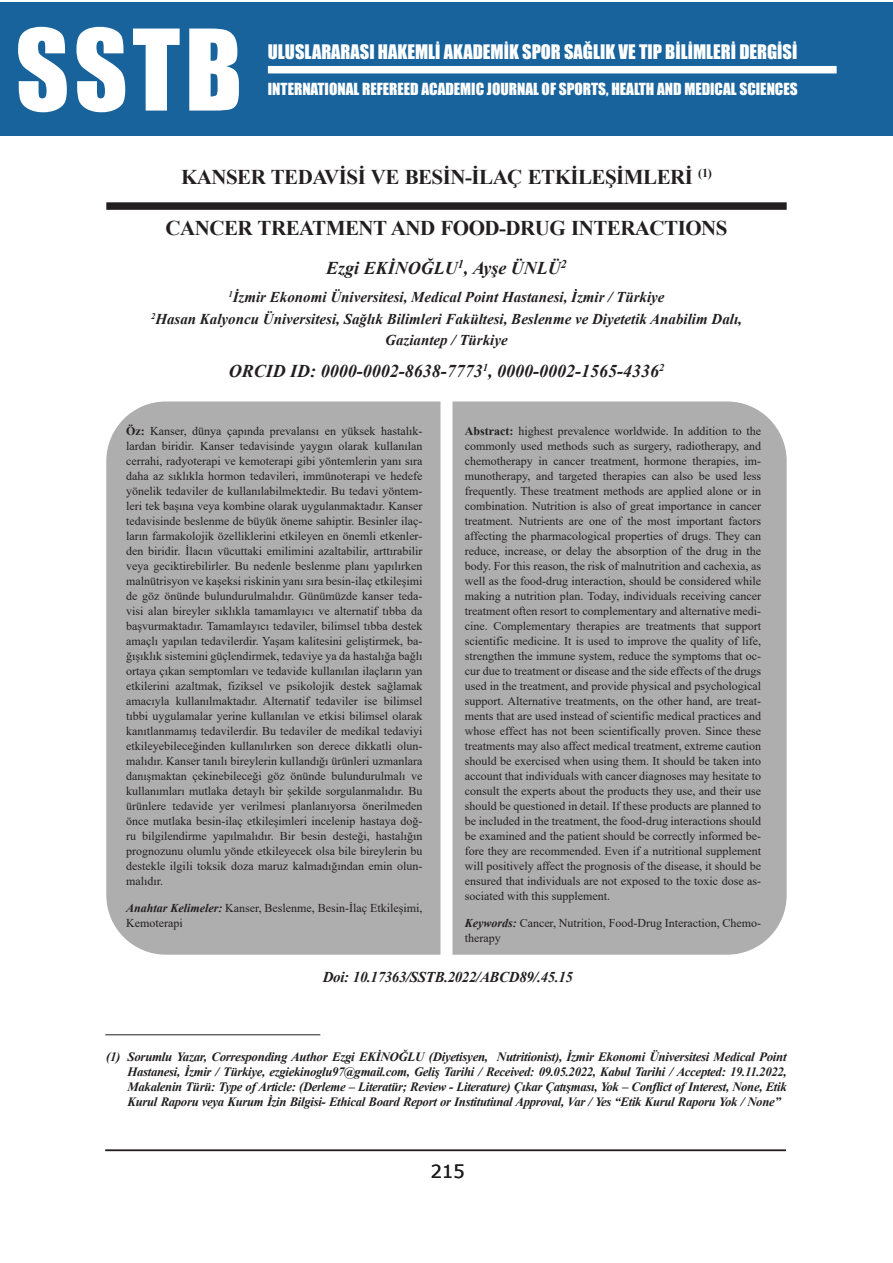
<style>
.page{position:relative;width:893px;height:1263px;background:#fff}
.page>*{position:absolute;margin:0;border:0;box-sizing:border-box;transform-origin:0 0}
.t1{font:103.8px "Impact";color:#fff}
.t2{font:700 21px "Times New Roman";letter-spacing:-.025em;color:#231f20}
.t3{font:18.45px "Impact";color:#fff}
.t4{font:italic 700 18px "Times New Roman";color:#231f20}
.t5{font:18px "Verdana";color:#231f20}
.t6{font:15.3px "Impact";color:#fff}
.t7{font:italic 700 15px/21.5px "Times New Roman";color:#231f20;text-align:center}
.t8{font:italic 700 15px "Times New Roman";letter-spacing:-.025em;color:#231f20}
.t9{font:italic 700 12.75px/15px "Times New Roman";letter-spacing:-.025em;color:#231f20;text-align:justify}
.t10{font:12px/15px "Times New Roman";color:#231f20;text-align:justify}
.s1{font-weight:700}
.s2{font-weight:700;font-style:italic}
</style>
<div class="page">
<div style="left:0;top:2px;width:893px;height:133px;background:#18639c"></div>
<hr style="left:105px;top:1149px;width:681px;height:2px;background:#231f20">
<div style="left:106px;top:202px;width:681px;height:8px;background:#231f20"></div>
<div style="left:106px;top:401px;width:681px;height:554px;background:#aeaeae;border-radius:60px"></div>
<div style="left:440px;top:392px;width:12px;height:603px;background:#fff"></div>
<hr style="left:105px;top:1034px;width:215px;height:1px;background:#231f20">
<div style="left:268px;top:66px;width:569px;height:7px;background:#fff"></div>
<h1 class="t1" style="left:16px;top:-11px;width:228px">SSTB</h1>
<h3 class="t3" style="left:268px;top:38px;width:531px">ULUSLARARASI HAKEMLI AKADEMIK SPOR SAĞLIK VE TIP BILIMLERI DERGISI</h3>
<p class="t6" style="left:268px;top:77px;width:531px">INTERNATIONAL REFEREED ACADEMIC JOURNAL OF SPORTS, HEALTH AND MEDICAL SCIENCES</p>
<h2 class="t2" style="left:181px;top:162px;width:532px">KANSER TEDAVİSİ VE BESİN-İLAÇ ETKİLEŞİMLERİ <sup>(1)</sup></h2>
<h2 class="t2" style="left:165px;top:213px;width:564px">CANCER TREATMENT AND FOOD-DRUG INTERACTIONS</h2>
<h3 class="t4" style="left:326px;top:255px;width:242px">Ezgi EKİNOĞLU<sup>1</sup>, Ayşe ÜNLÜ<sup>2</sup></h3>
<p class="t7" style="left:151px;top:286px;width:592px"><sup>1</sup>İzmir Ekonomi Üniversitesi, Medical Point Hastanesi, İzmir / Türkiye<br><sup>2</sup>Hasan Kalyoncu Üniversitesi, Sağlık Bilimleri Fakültesi, Beslenme ve Diyetetik Anabilim Dalı,<br>Gaziantep / Türkiye</p>
<h3 class="t4" style="left:229px;top:358px;width:437px">ORCID ID: 0000-0002-8638-7773<sup>1</sup>, 0000-0002-1565-4336<sup>2</sup></h3>
<p class="t10" style="left:126px;top:423px;width:298px"><span class="s1">Öz:</span> Kanser, dünya çapında prevalansı en yüksek hastalık&shy;lardan biridir. Kanser tedavisinde yaygın olarak kullanılan cerrahi, radyoterapi ve kemoterapi gibi yöntemlerin yanı sıra daha az sıklıkla hormon tedavileri, immünoterapi ve hedefe yönelik tedaviler de kullanılabilmektedir. Bu tedavi yöntem&shy;leri tek başına veya kombine olarak uygulanmaktadır. Kanser tedavisinde beslenme de büyük öneme sahiptir. Besinler ilaç&shy;ların farmakolojik özelliklerini etkileyen en önemli etkenler&shy;den biridir. İlacın vücuttaki emilimini azaltabilir, arttırabilir veya geciktirebilirler. Bu nedenle beslenme planı yapılırken malnütrisyon ve kaşeksi riskinin yanı sıra besin-ilaç etkileşimi de göz önünde bulundurulmalıdır. Günümüzde kanser teda&shy;visi alan bireyler sıklıkla tamamlayıcı ve alternatif tıbba da başvurmaktadır. Tamamlayıcı tedaviler, bilimsel tıbba destek amaçlı yapılan tedavilerdir. Yaşam kalitesini geliştirmek, ba&shy;ğışıklık sistemini güçlendirmek, tedaviye ya da hastalığa bağlı ortaya çıkan semptomları ve tedavide kullanılan ilaçların yan etkilerini azaltmak, fiziksel ve psikolojik destek sağlamak amacıyla kullanılmaktadır. Alternatif tedaviler ise bilimsel tıbbi uygulamalar yerine kullanılan ve etkisi bilimsel olarak kanıtlanmamış tedavilerdir. Bu tedaviler de medikal tedaviyi etkileyebileceğinden kullanılırken son derece dikkatli olun&shy;malıdır. Kanser tanılı bireylerin kullandığı ürünleri uzmanlara danışmaktan çekinebileceği göz önünde bulundurulmalı ve kullanımları mutlaka detaylı bir şekilde sorgulanmalıdır. Bu ürünlere tedavide yer verilmesi planlanıyorsa önerilmeden önce mutlaka besin-ilaç etkileşimleri incelenip hastaya doğ&shy;ru bilgilendirme yapılmalıdır. Bir besin desteği, hastalığın prognozunu olumlu yönde etkileyecek olsa bile bireylerin bu destekle ilgili toksik doza maruz kalmadığından emin olun&shy;malıdır.</p>
<p class="t10" style="left:126px;top:900px;width:298px"><span class="s2">Anahtar Kelimeler:</span> Kanser, Beslenme, Besin-İlaç Etkileşimi,<br>Kemoterapi</p>
<p class="t10" style="left:465px;top:423px;width:298px"><span class="s1">Abstract:</span> highest prevalence worldwide. In addition to the commonly used methods such as surgery, radiotherapy, and chemotherapy in cancer treatment, hormone therapies, im&shy;munotherapy, and targeted therapies can also be used less frequently. These treatment methods are applied alone or in combination. Nutrition is also of great importance in cancer treatment. Nutrients are one of the most important factors affecting the pharmacological properties of drugs. They can reduce, increase, or delay the absorption of the drug in the body. For this reason, the risk of malnutrition and cachexia, as well as the food-drug interaction, should be considered while making a nutrition plan. Today, individuals receiving cancer treatment often resort to complementary and alternative medi&shy;cine. Complementary therapies are treatments that support scientific medicine. It is used to improve the quality of life, strengthen the immune system, reduce the symptoms that oc&shy;cur due to treatment or disease and the side effects of the drugs used in the treatment, and provide physical and psychological support. Alternative treatments, on the other hand, are treat&shy;ments that are used instead of scientific medical practices and whose effect has not been scientifically proven. Since these treatments may also affect medical treatment, extreme caution should be exercised when using them. It should be taken into account that individuals with cancer diagnoses may hesitate to consult the experts about the products they use, and their use should be questioned in detail. If these products are planned to be included in the treatment, the food-drug interactions should be examined and the patient should be correctly informed be&shy;fore they are recommended. Even if a nutritional supplement will positively affect the prognosis of the disease, it should be ensured that individuals are not exposed to the toxic dose as&shy;sociated with this supplement.</p>
<p class="t10" style="left:465px;top:915px;width:298px"><span class="s2">Keywords:</span> Cancer, Nutrition, Food-Drug Interaction, Chemo&shy;therapy</p>
<p class="t8" style="left:323px;top:966px;width:252px">Doi: 10.17363/SSTB.2022/ABCD89/.45.15</p>
<p class="t9" style="left:128px;top:1048px;width:661px;text-indent:-21px">(1) Sorumlu Yazar, Corresponding Author Ezgi EKİNOĞLU (Diyetisyen, Nutritionist), İzmir Ekonomi Üniversitesi Medical Point Hastanesi, İzmir / Türkiye, ezgiekinoglu97@gmail.com, Geliş Tarihi / Received: 09.05.2022, Kabul Tarihi / Accepted: 19.11.2022, Makalenin Türü: Type of Article: (Derleme – Literatür; Review - Literature) Çıkar Çatışması, Yok – Conflict of Interest, None, Etik Kurul Raporu veya Kurum İzin Bilgisi- Ethical Board Report or Institutiınal Approval, Var / Yes “Etik Kurul Raporu Yok / None”</p>
<h3 class="t5" style="left:431px;top:1159px;width:36px">215</h3>
</div>
